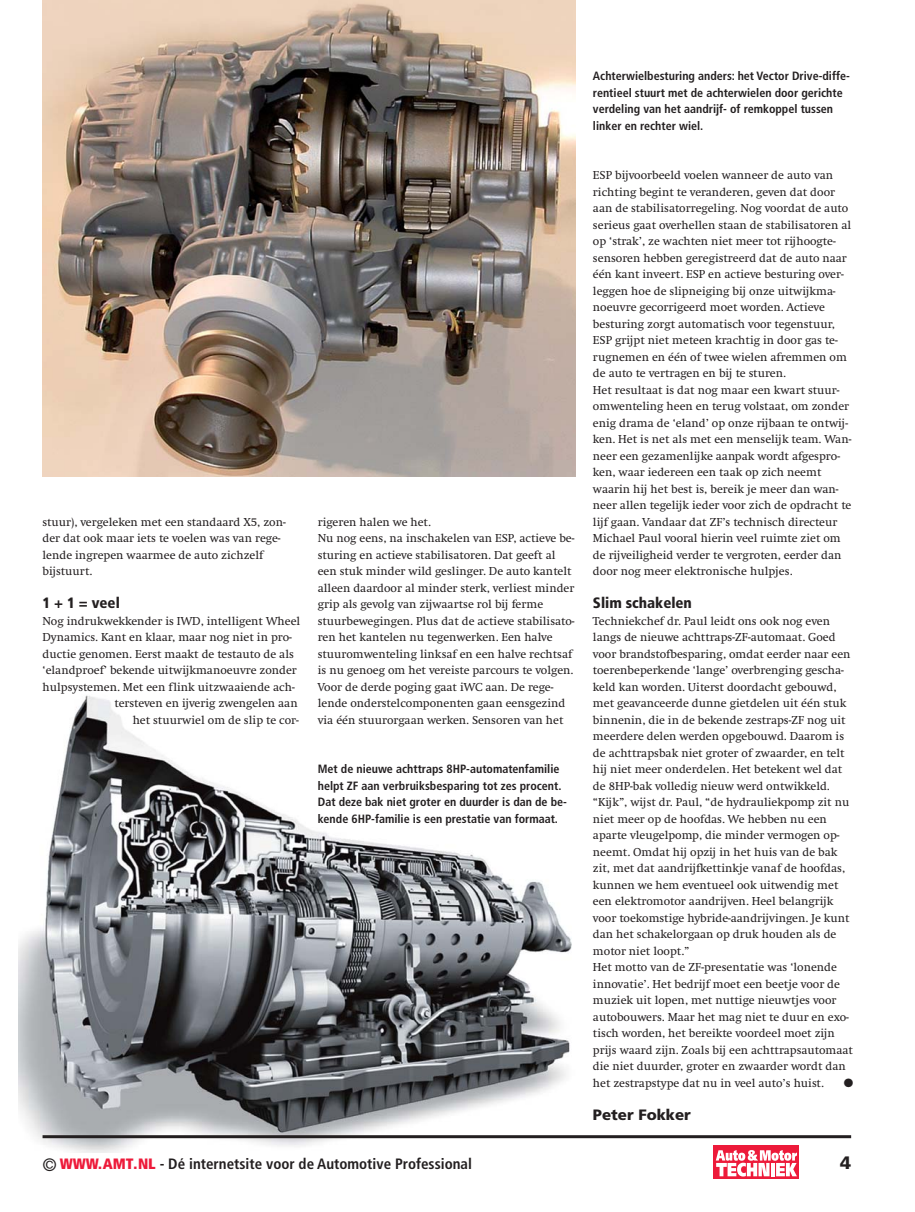
<style>
.page{position:relative;width:915px;height:1212px;background:#fff}
.page>*{position:absolute;margin:0;border:0;box-sizing:border-box;transform-origin:0 0}
.t1{font:900 18px "Frutiger LT Std";color:#231f20}
.t2{font:700 condensed 15px "Frutiger";color:#231f20}
.t3{font:900 condensed 15px "Frutiger LT Std";color:#231f20}
.t4{font:900 15px "Frutiger LT Std";color:#231f20}
.t5{font:12px/16.5px "Swift";color:#231f20}
.t6{font:700 condensed 12px/16.5px "Frutiger LT Std";color:#231f20}
.t7{font:12px "Zapf Dingbats Std";color:#231f20}
.s1{font-weight:400;font-size:18px}
.s2{font-weight:900;color:#ed1a3a}
</style>
<div class="page">
<img style="left:19px;top:695px;width:573px;height:458px">
<img style="left:43px;top:0;width:532px;height:476px">
<hr style="left:43px;top:1135px;width:807px;height:3px;background:#231f20">
<div style="left:713px;top:1146px;width:86px;height:33px;background:#ed1a3a"></div>
<svg style="left:715px;top:1150px;width:81px;height:26px"></svg>
<p class="t5" style="left:43px;top:515px;width:244px">stuur), vergeleken met een standaard X5, zon&shy;der dat ook maar iets te voelen was van rege&shy;lende ingrepen waarmee de auto zichzelf bijstuurt.</p>
<p class="t3" style="left:43px;top:597px;width:79px">1 + 1 = veel</p>
<p class="t5" style="left:43px;top:614px;width:259px">Nog indrukwekkender is IWD, intelligent Wheel</p>
<p class="t5" style="left:43px;top:630px;width:251px">Dynamics. Kant en klaar, maar nog niet in pro-</p>
<p class="t5" style="left:43px;top:647px;width:253px">ductie genomen. Eerst maakt de testauto de als</p>
<p class="t5" style="left:43px;top:663px;width:256px">‘elandproef’ bekende uitwijkmanoeuvre zonder</p>
<p class="t5" style="left:43px;top:680px;width:253px">hulpsystemen. Met een flink uitzwaaiende ach-</p>
<p class="t5" style="left:115px;top:696px;width:184px">tersteven en ijverig zwengelen aan</p>
<p class="t5" style="left:133px;top:713px;width:168px">het stuurwiel om de slip te cor-</p>
<p class="t5" style="left:317px;top:515px;width:258px">rigeren halen we het.<br>Nu nog eens, na inschakelen van ESP, actieve be&shy;sturing en actieve stabilisatoren. Dat geeft al een stuk minder wild geslinger. De auto kantelt alleen daardoor al minder sterk, verliest minder grip als gevolg van zijwaartse rol bij ferme stuurbewegingen. Plus dat de actieve stabilisato&shy;ren het kantelen nu tegenwerken. Een halve stuuromwenteling linksaf en een halve rechtsaf is nu genoeg om het vereiste parcours te volgen.<br>Voor de derde poging gaat iWC aan. De rege&shy;lende onderstelcomponenten gaan eensgezind via één stuurorgaan werken. Sensoren van het</p>
<p class="t6" style="left:317px;top:762px;width:251px">Met de nieuwe achttraps 8HP-automatenfamilie helpt ZF aan verbruiksbesparing tot zes procent.<br>Dat deze bak niet groter en duurder is dan de be&shy;kende 6HP-familie is een prestatie van formaat.</p>
<p class="t6" style="left:592px;top:69px;width:258px">Achterwielbesturing anders: het Vector Drive-diffe&shy;rentieel stuurt met de achterwielen door gerichte verdeling van het aandrijf- of remkoppel tussen linker en rechter wiel.</p>
<p class="t5" style="left:592px;top:168px;width:260px">ESP bijvoorbeeld voelen wanneer de auto van richting begint te veranderen, geven dat door aan de stabilisatorregeling. Nog voordat de auto serieus gaat overhellen staan de stabilisatoren al op ‘strak’, ze wachten niet meer tot rijhoogte&shy;sensoren hebben geregistreerd dat de auto naar één kant inveert. ESP en actieve besturing over&shy;leggen hoe de slipneiging bij onze uitwijkma&shy;noeuvre gecorrigeerd moet worden. Actieve besturing zorgt automatisch voor tegenstuur, ESP grijpt niet meteen krachtig in door gas te&shy;rugnemen en één of twee wielen afremmen om de auto te vertragen en bij te sturen.<br>Het resultaat is dat nog maar een kwart stuur&shy;omwenteling heen en terug volstaat, om zonder enig drama de ‘eland’ op onze rijbaan te ontwij&shy;ken. Het is net als met een menselijk team. Wan&shy;neer een gezamenlijke aanpak wordt afgespro&shy;ken, waar iedereen een taak op zich neemt waarin hij het best is, bereik je meer dan wan&shy;neer allen tegelijk ieder voor zich de opdracht te lijf gaan. Vandaar dat ZF’s technisch directeur Michael Paul vooral hierin veel ruimte ziet om de rijveiligheid verder te vergroten, eerder dan door nog meer elektronische hulpjes.</p>
<p class="t3" style="left:592px;top:597px;width:100px">Slim schakelen</p>
<p class="t5" style="left:592px;top:614px;width:261px">Techniekchef dr. Paul leidt ons ook nog even langs de nieuwe achttraps-ZF-automaat. Goed voor brandstofbesparing, omdat eerder naar een toerenbeperkende ‘lange’ overbrenging gescha&shy;keld kan worden. Uiterst doordacht gebouwd, met geavanceerde dunne gietdelen uit één stuk binnenin, die in de bekende zestraps-ZF nog uit meerdere delen werden opgebouwd. Daarom is de achttrapsbak niet groter of zwaarder, en telt hij niet meer onderdelen. Het betekent wel dat de 8HP-bak volledig nieuw werd ontwikkeld. “Kijk”, wijst dr. Paul, “de hydrauliekpomp zit nu niet meer op de hoofdas. We hebben nu een aparte vleugelpomp, die minder vermogen op&shy;neemt. Omdat hij opzij in het huis van de bak zit, met dat aandrijfkettinkje vanaf de hoofdas, kunnen we hem eventueel ook uitwendig met een elektromotor aandrijven. Heel belangrijk voor toekomstige hybride-aandrijvingen. Je kunt dan het schakelorgaan op druk houden als de motor niet loopt.”<br>Het motto van de ZF-presentatie was ‘lonende innovatie’. Het bedrijf moet een beetje voor de muziek uit lopen, met nuttige nieuwtjes voor autobouwers. Maar het mag niet te duur en exo&shy;tisch worden, het bereikte voordeel moet zijn prijs waard zijn. Zoals bij een achttrapsautomaat die niet duurder, groter en zwaarder wordt dan het zestrapstype dat nu in veel auto’s huist.</p>
<p class="t7" style="left:843px;top:1076px;width:11px">●</p>
<p class="t4" style="left:592px;top:1109px;width:99px">Peter Fokker</p>
<p class="t2" style="left:43px;top:1158px;width:431px"><span class="s1">©</span> <span class="s2">WWW.AMT.NL</span> - Dé internetsite voor de Automotive Professional</p>
<h1 class="t1" style="left:839px;top:1156px;width:13px">4</h1>
</div>
